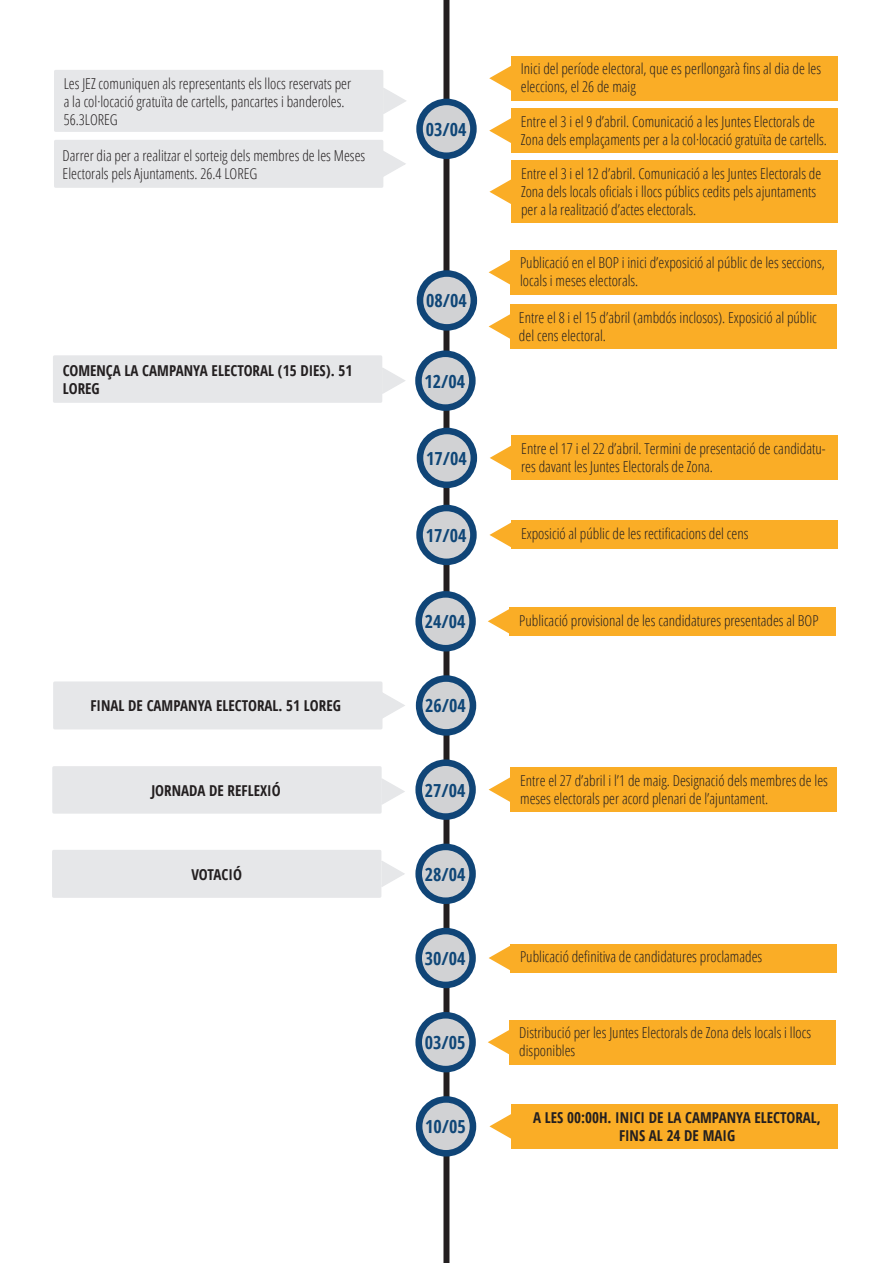
<style>
.page{position:relative;width:893px;height:1263px;background:#fff}
.page>*{position:absolute;margin:0;border:0;box-sizing:border-box;transform-origin:0 0}
.t1{font:700 condensed 18px "Open Sans";color:#0f4677}
.t2{font:300 condensed 15px/18px "Open Sans";color:#231f20}
.t3{font:700 condensed 15px/18px "Open Sans";color:#231f20}
</style>
<div class="page">
<div style="left:443px;top:699px;width:6px;height:564px;background:#231f20"></div>
<div style="left:53px;top:681px;width:329px;height:48px;background:#e6e7e9;border:3px solid #e6e7e9"></div>
<svg style="left:380px;top:691px;width:25px;height:29px"></svg>
<div style="left:415px;top:928px;width:61px;height:60px;background:#104577;border-radius:50%"></div>
<div style="left:422px;top:934px;width:47px;height:48px;background:#d1d2d4;border-radius:50%"></div>
<div style="left:52px;top:766px;width:330px;height:48px;background:#e6e7e9"></div>
<svg style="left:379px;top:777px;width:26px;height:29px"></svg>
<div style="left:415px;top:844px;width:61px;height:60px;background:#104577;border-radius:50%"></div>
<div style="left:422px;top:850px;width:47px;height:47px;background:#d1d2d4;border-radius:50%"></div>
<div style="left:52px;top:850px;width:329px;height:48px;background:#e6e7e9"></div>
<svg style="left:379px;top:859px;width:26px;height:29px"></svg>
<div style="left:54px;top:140px;width:329px;height:48px;background:#e6e7e9"></div>
<svg style="left:380px;top:149px;width:26px;height:30px"></svg>
<div style="left:54px;top:70px;width:329px;height:62px;background:#e6e7e9"></div>
<svg style="left:381px;top:86px;width:25px;height:30px"></svg>
<div style="left:443px;top:0;width:6px;height:693px;background:#231f20"></div>
<div style="left:416px;top:99px;width:61px;height:60px;background:#104577;border-radius:50%"></div>
<div style="left:423px;top:105px;width:47px;height:47px;background:#d1d2d4;border-radius:50%"></div>
<div style="left:511px;top:56px;width:326px;height:45px;background:#faad26"></div>
<svg style="left:489px;top:66px;width:22px;height:25px"></svg>
<div style="left:511px;top:108px;width:326px;height:45px;background:#faad26"></div>
<svg style="left:489px;top:118px;width:22px;height:25px"></svg>
<div style="left:511px;top:161px;width:327px;height:62px;background:#faad26"></div>
<svg style="left:489px;top:179px;width:22px;height:25px"></svg>
<div style="left:417px;top:270px;width:60px;height:61px;background:#104577;border-radius:50%"></div>
<div style="left:423px;top:277px;width:48px;height:47px;background:#d1d2d4;border-radius:50%"></div>
<div style="left:510px;top:250px;width:327px;height:45px;background:#faad26"></div>
<svg style="left:489px;top:260px;width:21px;height:25px"></svg>
<div style="left:510px;top:304px;width:327px;height:45px;background:#faad26"></div>
<svg style="left:489px;top:314px;width:21px;height:25px"></svg>
<div style="left:417px;top:428px;width:60px;height:60px;background:#104577;border-radius:50%"></div>
<div style="left:423px;top:434px;width:48px;height:48px;background:#d1d2d4;border-radius:50%"></div>
<div style="left:512px;top:435px;width:326px;height:45px;background:#faad26"></div>
<svg style="left:490px;top:445px;width:22px;height:26px"></svg>
<div style="left:416px;top:505px;width:61px;height:60px;background:#104577;border-radius:50%"></div>
<div style="left:423px;top:511px;width:47px;height:48px;background:#d1d2d4;border-radius:50%"></div>
<div style="left:511px;top:520px;width:327px;height:29px;background:#faad26"></div>
<svg style="left:489px;top:522px;width:22px;height:25px"></svg>
<svg style="left:415px;top:350px;width:61px;height:61px"></svg>
<div style="left:422px;top:357px;width:47px;height:47px;background:#d1d2d4;border-radius:50%"></div>
<div style="left:53px;top:355px;width:329px;height:48px;background:#e6e7e9"></div>
<svg style="left:380px;top:366px;width:26px;height:29px"></svg>
<svg style="left:415px;top:591px;width:61px;height:60px"></svg>
<div style="left:422px;top:598px;width:47px;height:47px;background:#d1d2d4;border-radius:50%"></div>
<div style="left:510px;top:607px;width:326px;height:29px;background:#faad26"></div>
<svg style="left:488px;top:609px;width:22px;height:25px"></svg>
<svg style="left:415px;top:759px;width:61px;height:61px"></svg>
<div style="left:422px;top:766px;width:47px;height:47px;background:#d1d2d4;border-radius:50%"></div>
<div style="left:510px;top:767px;width:327px;height:45px;background:#faad26"></div>
<svg style="left:489px;top:777px;width:21px;height:25px"></svg>
<div style="left:510px;top:943px;width:327px;height:29px;background:#faad26"></div>
<svg style="left:489px;top:946px;width:21px;height:24px"></svg>
<div style="left:415px;top:1012px;width:61px;height:60px;background:#104577;border-radius:50%"></div>
<div style="left:422px;top:1018px;width:47px;height:48px;background:#d1d2d4;border-radius:50%"></div>
<div style="left:510px;top:1020px;width:326px;height:45px;background:#faad26"></div>
<svg style="left:488px;top:1029px;width:22px;height:26px"></svg>
<div style="left:416px;top:1096px;width:60px;height:60px;background:#104577;border-radius:50%"></div>
<div style="left:422px;top:1103px;width:48px;height:47px;background:#d1d2d4;border-radius:50%"></div>
<div style="left:511px;top:1104px;width:327px;height:45px;background:#faad26"></div>
<svg style="left:489px;top:1114px;width:22px;height:25px"></svg>
<div style="left:416px;top:675px;width:60px;height:61px;background:#104577;border-radius:50%"></div>
<div style="left:422px;top:682px;width:48px;height:47px;background:#d1d2d4;border-radius:50%"></div>
<p class="t2" style="left:64px;top:74px;width:289px">Les JEZ comuniquen als representants els llocs reservats per a la col·locació gratuïta de cartells, pancartes i banderoles.<br>56.3LOREG</p>
<p class="t2" style="left:63px;top:146px;width:304px">Darrer dia per a realitzar el sorteig dels membres de les Meses<br>Electorals pels Ajuntaments. 26.4 LOREG</p>
<p class="t3" style="left:63px;top:361px;width:291px">COMENÇA LA CAMPANYA ELECTORAL (15 DIES). 51<br>LOREG</p>
<p class="t3" style="left:90px;top:696px;width:252px">FINAL DE CAMPANYA ELECTORAL. 51 LOREG</p>
<p class="t3" style="left:151px;top:781px;width:131px">JORNADA DE REFLEXIÓ</p>
<p class="t1" style="left:426px;top:117px;width:42px">03/04</p>
<p class="t1" style="left:426px;top:288px;width:42px">08/04</p>
<p class="t1" style="left:425px;top:368px;width:42px">12/04</p>
<p class="t2" style="left:521px;top:59px;width:302px">Inici del període electoral, que es perllongarà fins al dia de les eleccions, el 26 de maig</p>
<p class="t2" style="left:521px;top:112px;width:308px">Entre el 3 i el 9 d’abril. Comunicació a les Juntes Electorals de<br>Zona dels emplaçaments per a la col·locació gratuïta de cartells.</p>
<p class="t2" style="left:521px;top:164px;width:302px">Entre el 3 i el 12 d’abril. Comunicació a les Juntes Electorals de<br>Zona dels locals oficials i llocs públics cedits pels ajuntaments per a la realització d’actes electorals.</p>
<p class="t2" style="left:520px;top:254px;width:306px">Publicació en el BOP i inici d’exposició al públic de les seccions, locals i meses electorals.</p>
<p class="t2" style="left:519px;top:308px;width:299px">Entre el 8 i el 15 d’abril (ambdós inclosos). Exposició al públic del cens electoral.</p>
<p class="t1" style="left:426px;top:446px;width:42px">17/04</p>
<p class="t2" style="left:521px;top:439px;width:306px">Entre el 17 i el 22 d’abril. Termini de presentació de candidatu&shy;res davant les Juntes Electorals de Zona.</p>
<p class="t1" style="left:426px;top:523px;width:42px">17/04</p>
<p class="t2" style="left:521px;top:524px;width:229px">Exposició al públic de les rectificacions del cens</p>
<p class="t1" style="left:425px;top:609px;width:42px">24/04</p>
<p class="t2" style="left:519px;top:611px;width:301px">Publicació provisional de les candidatures presentades al BOP</p>
<p class="t1" style="left:425px;top:693px;width:42px">26/04</p>
<p class="t1" style="left:425px;top:777px;width:42px">27/04</p>
<p class="t2" style="left:520px;top:771px;width:309px">Entre el 27 d’abril i l’1 de maig. Designació dels membres de les meses electorals per acord plenari de l’ajuntament.</p>
<p class="t3" style="left:192px;top:865px;width:52px">VOTACIÓ</p>
<p class="t1" style="left:425px;top:862px;width:42px">28/04</p>
<p class="t1" style="left:425px;top:946px;width:42px">30/04</p>
<p class="t2" style="left:520px;top:947px;width:244px">Publicació definitiva de candidatures proclamades</p>
<p class="t1" style="left:425px;top:1030px;width:42px">03/05</p>
<p class="t2" style="left:519px;top:1023px;width:293px">Distribució per les Juntes Electorals de Zona dels locals i llocs disponibles</p>
<p class="t1" style="left:425px;top:1114px;width:42px">10/05</p>
<p class="t3" style="left:533px;top:1108px;width:289px;text-align:center">A LES 00:00H. INICI DE LA CAMPANYA ELECTORAL,<br>FINS AL 24 DE MAIG</p>
</div>
